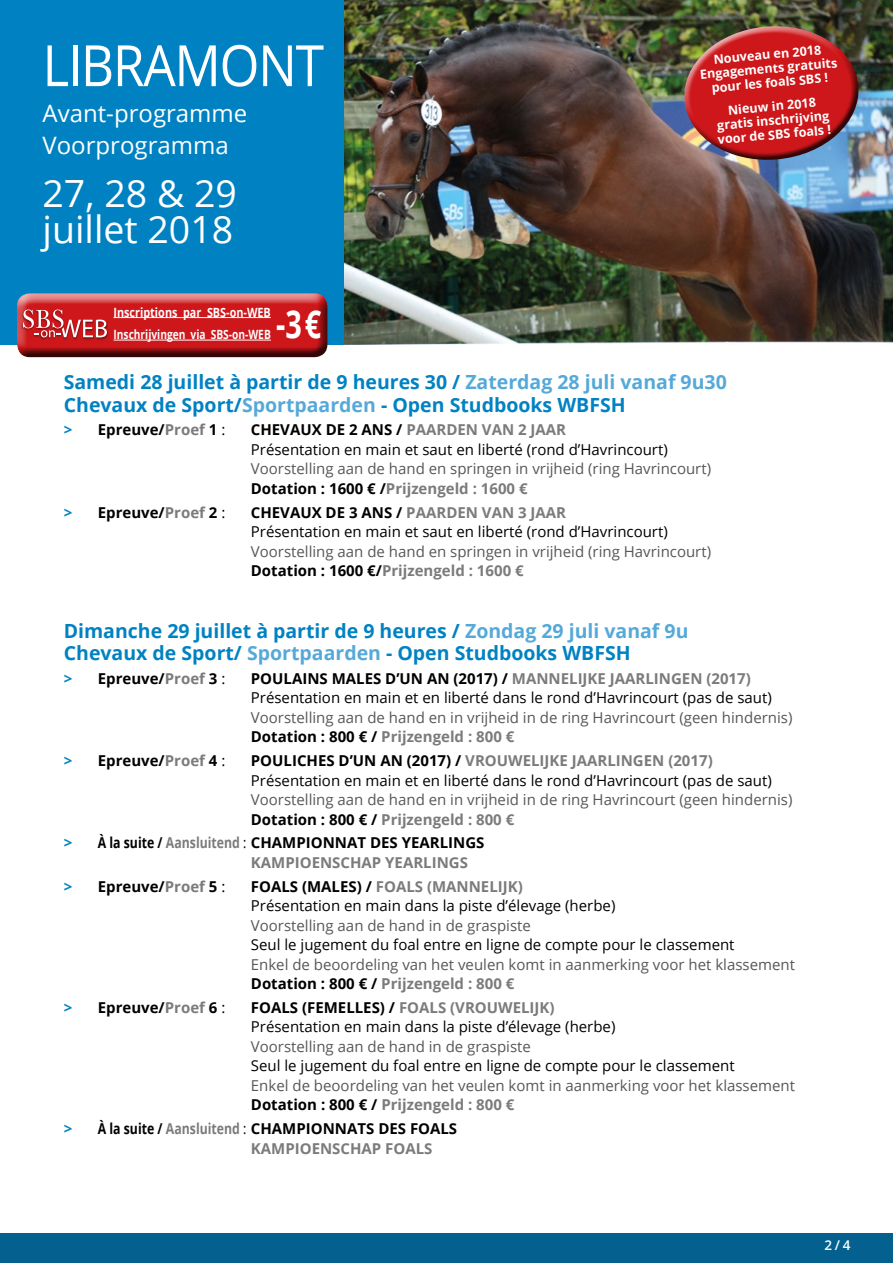
<style>
.page{position:relative;width:893px;height:1263px;background:#fff}
.page>*{position:absolute;margin:0;border:0;box-sizing:border-box;transform-origin:0 0}
.t1{font:57px "Open Sans";letter-spacing:-.025em;color:#fff;scale:.9 1}
.t2{font:700 38.4px "Open Sans";color:#fff;scale:.75 1}
.t3{font:37.5px/36px "Open Sans";color:#fff}
.t4{font:24px/32.7px "Open Sans";color:#fff}
.t5{font:700 19.5px/22.5px "Open Sans";color:#0082c2}
.t6{font:15px/19.5px "Open Sans";color:#000}
.t7{font:15px/19.5px "Open Sans";color:#575756}
.t8{font:700 15px "Open Sans";color:#000}
.t9{font:700 15px/19.5px "Open Sans";color:#7c7b7b;scale:.82 1}
.t10{font:700 15px/19.5px "Open Sans";color:#000;scale:.82 1}
.t11{font:600 13.5px "Open Sans";color:#fff}
.t12{font:700 12.75px/22.5px "Open Sans";color:#fff;scale:.85 1}
.t13{font:700 12.6px/14.2px "Open Sans";color:#fff;text-align:center}
.s1{color:#55a9d9}
.s2{color:#0082c2}
.s3{color:#7c7b7b}
.s4{font-weight:400}
.s5{font-weight:700}
.s6{font-weight:700;color:#7c7b7b}
.s7{font-weight:700;color:#000}
.s8{color:#000}
.s9{font-weight:400;color:#000}
</style>
<div class="page">
<div style="left:0;top:0;width:344px;height:344px;background:#0082c2"></div>
<img style="left:344px;top:0;width:549px;height:344px">
<div style="left:0;top:1233px;width:893px;height:30px;background:#04608f"></div>
<div style="left:6px;top:283px;width:328px;height:75px;background:#0082c2"></div>
<div style="left:10px;top:292px;width:328px;height:66px;background:#000;opacity:.75"></div>
<img style="left:21px;top:308px;width:87px;height:32px">
<svg style="left:23px;top:309px;width:84px;height:28px;background:#cf5153"></svg>
<hr style="left:114px;top:317px;width:157px;height:1px;background:#fff">
<hr style="left:114px;top:340px;width:157px;height:1px;background:#fff">
<img style="left:670px;top:12px;width:202px;height:158px">
<h1 class="t1" style="left:43px;top:26px;width:314px">LIBRAMONT</h1>
<h3 class="t4" style="left:43px;top:96px;width:206px">Avant-programme<br>Voorprogramma</h3>
<h3 class="t3" style="left:43px;top:175px;width:196px">27, 28 &amp; 29 juillet 2018</h3>
<p class="t12" style="left:114px;top:300px;width:187px">Inscriptions par SBS-on-WEB<br>Inschrijvingen via SBS-on-WEB</p>
<h2 class="t2" style="left:276px;top:296px;width:62px">-3 €</h2>
<p class="t13" style="left:698px;top:53px;width:139px;rotate:-5deg">Nouveau en 2018<br>Engagements gratuits pour les foals SBS !</p>
<p class="t13" style="left:715px;top:104px;width:115px;rotate:-5deg">Nieuw in 2018 gratis inschrijving voor de SBS foals !</p>
<h3 class="t5" style="left:64px;top:370px;width:665px">Samedi 28 juillet à partir de 9 heures 30 / <span class="s1">Zaterdag 28 juli vanaf 9u30<br></span>Chevaux de Sport/<span class="s1">Sportpaarden</span> - Open Studbooks WBFSH</h3>
<p class="t8" style="left:64px;top:419px;width:163px"><span class="s2">&gt;</span> Epreuve/<span class="s3">Proef</span> 1 <span class="s4">:</span></p>
<p class="t6" style="left:251px;top:420px;width:418px"><span class="s5">CHEVAUX DE 2 ANS /</span> <span class="s6">PAARDEN VAN 2 JAAR<br></span>Présentation en main et saut en liberté (rond d’Havrincourt)</p>
<p class="t7" style="left:251px;top:459px;width:462px">Voorstelling aan de hand en springen in vrijheid (ring Havrincourt)<br><span class="s7">Dotation : 1600 € /</span><span class="s6">Prijzengeld : 1600 €</span></p>
<p class="t8" style="left:64px;top:502px;width:163px"><span class="s2">&gt;</span> Epreuve/<span class="s3">Proef</span> 2 <span class="s4">:</span></p>
<p class="t6" style="left:251px;top:502px;width:418px"><span class="s5">CHEVAUX DE 3 ANS /</span> <span class="s6">PAARDEN VAN 3 JAAR<br></span>Présentation en main et saut en liberté (rond d’Havrincourt)</p>
<p class="t7" style="left:251px;top:541px;width:462px">Voorstelling aan de hand en springen in vrijheid (ring Havrincourt)<br><span class="s7">Dotation : 1600 €/</span><span class="s6">Prijzengeld : 1600 €</span></p>
<h3 class="t5" style="left:64px;top:619px;width:626px">Dimanche 29 juillet à partir de 9 heures / <span class="s1">Zondag 29 juli vanaf 9u<br></span>Chevaux de Sport/ <span class="s1">Sportpaarden</span> - Open Studbooks WBFSH</h3>
<p class="t8" style="left:64px;top:668px;width:163px"><span class="s2">&gt;</span> Epreuve/<span class="s3">Proef</span> 3 <span class="s4">:</span></p>
<p class="t6" style="left:251px;top:668px;width:522px"><span class="s5">POULAINS MALES D’UN AN (2017) /</span> <span class="s6">MANNELIJKE JAARLINGEN (2017)<br></span>Présentation en main et en liberté dans le rond d’Havrincourt (pas de saut)</p>
<p class="t7" style="left:251px;top:707px;width:543px">Voorstelling aan de hand en in vrijheid in de ring Havrincourt (geen hindernis)<br><span class="s7">Dotation : 800 € /</span> <span class="s6">Prijzengeld : 800 €</span></p>
<p class="t8" style="left:64px;top:750px;width:163px"><span class="s2">&gt;</span> Epreuve/<span class="s3">Proef</span> 4 <span class="s4">:</span></p>
<p class="t6" style="left:251px;top:751px;width:522px"><span class="s5">POULICHES D’UN AN (2017) /</span> <span class="s6">VROUWELIJKE JAARLINGEN (2017)<br></span>Présentation en main et en liberté dans le rond d’Havrincourt (pas de saut)</p>
<p class="t7" style="left:251px;top:790px;width:543px">Voorstelling aan de hand en in vrijheid in de ring Havrincourt (geen hindernis)<br><span class="s7">Dotation : 800 € /</span> <span class="s6">Prijzengeld : 800 €</span></p>
<p class="t9" style="left:251px;top:833px;width:286px;text-indent:-187px"><span class="s2">&gt;</span> <span class="s8">À la suite /</span> Aansluitend <span class="s9">:</span> <span class="s8">CHAMPIONNAT DES YEARLINGS<br></span>KAMPIOENSCHAP YEARLINGS</p>
<p class="t8" style="left:64px;top:876px;width:163px"><span class="s2">&gt;</span> Epreuve/<span class="s3">Proef</span> 5 <span class="s4">:</span></p>
<p class="t6" style="left:251px;top:876px;width:366px"><span class="s5">FOALS (MALES) /</span> <span class="s6">FOALS (MANNELIJK)<br></span>Présentation en main dans la piste d’élevage (herbe)</p>
<p class="t7" style="left:251px;top:915px;width:282px">Voorstelling aan de hand in de graspiste</p>
<p class="t6" style="left:251px;top:935px;width:485px">Seul le jugement du foal entre en ligne de compte pour le classement</p>
<p class="t7" style="left:251px;top:954px;width:546px">Enkel de beoordeling van het veulen komt in aanmerking voor het klassement<br><span class="s7">Dotation : 800 € /</span> <span class="s6">Prijzengeld : 800 €</span></p>
<p class="t8" style="left:64px;top:997px;width:163px"><span class="s2">&gt;</span> Epreuve/<span class="s3">Proef</span> 6 <span class="s4">:</span></p>
<p class="t6" style="left:251px;top:997px;width:366px"><span class="s5">FOALS (FEMELLES) /</span> <span class="s6">FOALS (VROUWELIJK)<br></span>Présentation en main dans la piste d’élevage (herbe)</p>
<p class="t7" style="left:251px;top:1036px;width:282px">Voorstelling aan de hand in de graspiste</p>
<p class="t6" style="left:251px;top:1056px;width:485px">Seul le jugement du foal entre en ligne de compte pour le classement</p>
<p class="t7" style="left:251px;top:1075px;width:546px">Enkel de beoordeling van het veulen komt in aanmerking voor het klassement<br><span class="s7">Dotation : 800 € /</span> <span class="s6">Prijzengeld : 800 €</span></p>
<p class="t10" style="left:251px;top:1119px;width:253px;text-indent:-187px"><span class="s2">&gt;</span> À la suite / <span class="s3">Aansluitend</span> <span class="s4">:</span> CHAMPIONNATS DES FOALS<br><span class="s3">KAMPIOENSCHAP FOALS</span></p>
<p class="t11" style="left:824px;top:1236px;width:28px">2 / 4</p>
</div>
